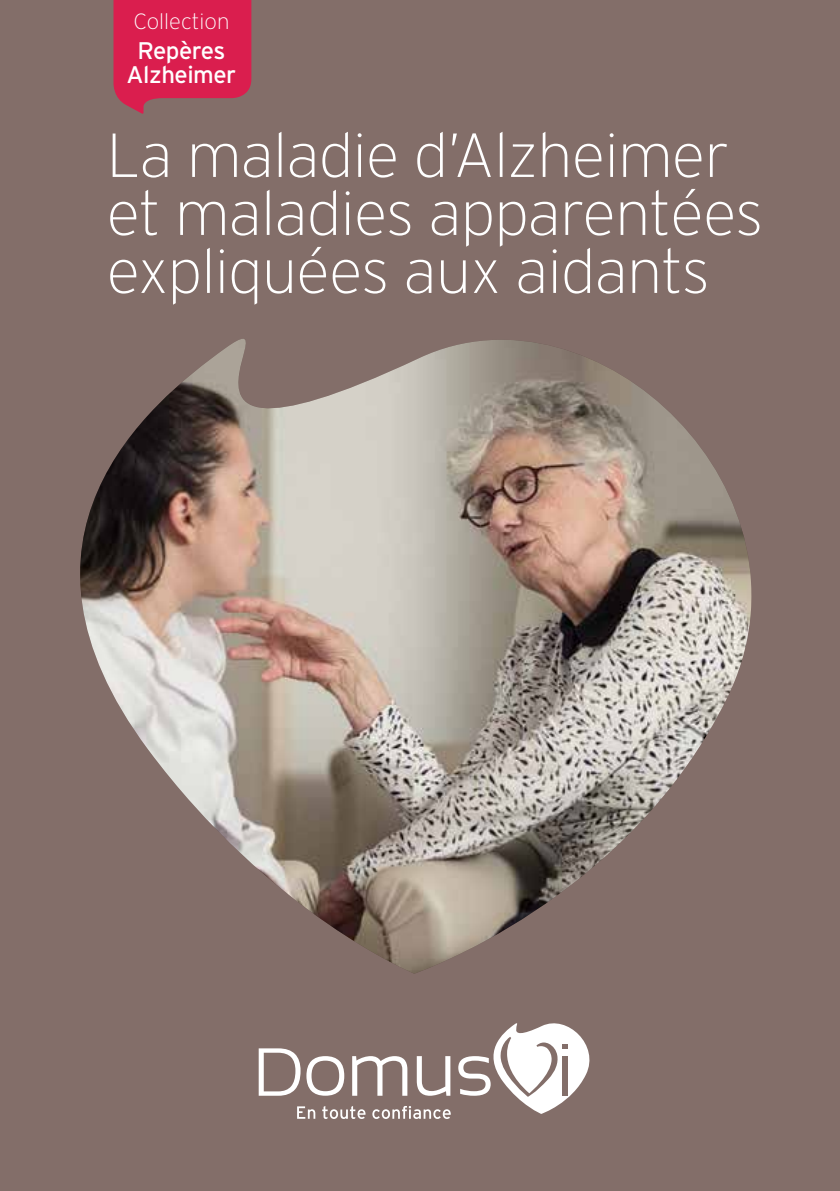
<style>
.page{position:relative;width:840px;height:1191px;background:#fff}
.page>*{position:absolute;margin:0;border:0;box-sizing:border-box;transform-origin:0 0}
.t1{font:200 62px/58px "Interstate";letter-spacing:-.01em;color:#fff}
.t2{font:24px/24px "Interstate";letter-spacing:-.02em;color:#fff;text-align:center}
.t3{font:200 22px "Interstate";color:#fff}
</style>
<div class="page">
<div style="left:0;top:0;width:839px;height:1191px;background:#836e69"></div>
<img style="left:80px;top:339px;width:672px;height:634px">
<svg style="left:416px;top:1056px;width:34px;height:39px"></svg>
<svg style="left:352px;top:1056px;width:55px;height:39px"></svg>
<svg style="left:258px;top:1048px;width:42px;height:47px"></svg>
<svg style="left:306px;top:1056px;width:38px;height:39px"></svg>
<svg style="left:458px;top:1023px;width:132px;height:91px"></svg>
<svg style="left:297px;top:1106px;width:18px;height:12px"></svg>
<svg style="left:322px;top:1106px;width:43px;height:13px"></svg>
<svg style="left:372px;top:1106px;width:78px;height:13px"></svg>
<svg style="left:113px;top:0;width:138px;height:114px"></svg>
<p class="t3" style="left:133px;top:8px;width:97px">Collection</p>
<p class="t2" style="left:127px;top:38px;width:111px">Repères<br>Alzheimer</p>
<p class="t1" style="left:107px;top:126px;width:657px">La maladie d’Alzheimer et maladies apparentées expliquées aux aidants</p>
</div>
